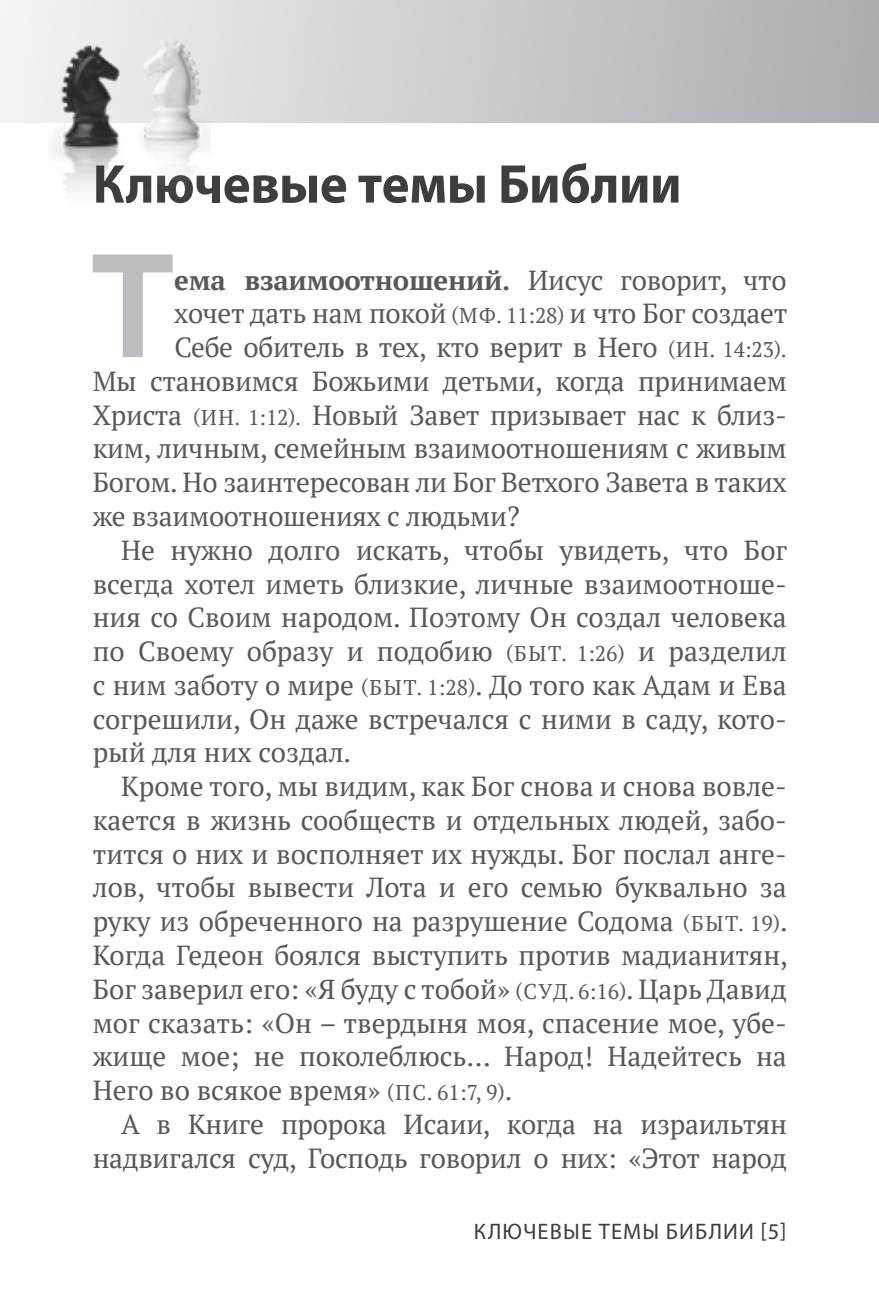
<style>
.page{position:relative;width:879px;height:1312px;background:#fff}
.page>*{position:absolute;margin:0;border:0;box-sizing:border-box;transform-origin:0 0}
.t1{font:700 146.5px "PT Sans";color:#bcbdc0}
.t2{font:700 55px "Myriad Pro";letter-spacing:-.005em;color:#3e3e3f;scale:.96 1}
.t3{font:27.5px "PT Serif";color:#57585a}
.t4{font:700 27.5px "PT Serif";letter-spacing:-.01em;color:#57585a}
.t5{font:22.5px "Myriad Pro";letter-spacing:.05em;color:#3e3e3f}
.s1{font-weight:400}
.s2{font-size:21.25px}
</style>
<div class="page">
<div style="left:0;top:0;width:879px;height:122px;background:linear-gradient(to right,#f3f4f4,#abacb0)"></div>
<img style="left:49px;top:39px;width:78px;height:151px">
<img style="left:127px;top:34px;width:83px;height:142px">
<h2 class="t2" style="left:93px;top:153px;width:615px">Ключевые темы Библии</h2>
<h1 class="t1" style="left:91px;top:209px;width:85px">Т</h1>
<p class="t4" style="left:174px;top:261px;width:614px">ема взаимоотношений. <span class="s1">Иисус говорит, что</span></p>
<p class="t3" style="left:174px;top:296px;width:614px">хочет дать нам покой <span class="s2">(МФ. 11:28)</span> и что Бог создает</p>
<p class="t3" style="left:174px;top:329px;width:614px">Себе обитель в тех, кто верит в Него <span class="s2">(ИН. 14:23).</span></p>
<p class="t3" style="left:93px;top:363px;width:695px">Мы становимся Божьими детьми, когда принимаем</p>
<p class="t3" style="left:93px;top:397px;width:695px">Христа <span class="s2">(ИН. 1:12).</span> Новый Завет призывает нас к близ-</p>
<p class="t3" style="left:93px;top:431px;width:695px">ким, личным, семейным взаимоотношениям с живым</p>
<p class="t3" style="left:93px;top:464px;width:695px">Богом. Но заинтересован ли Бог Ветхого Завета в таких</p>
<p class="t3" style="left:93px;top:498px;width:428px">же взаимоотношениях с людьми?</p>
<p class="t3" style="left:121px;top:532px;width:668px">Не нужно долго искать, чтобы увидеть, что Бог</p>
<p class="t3" style="left:93px;top:565px;width:695px">всегда хотел иметь близкие, личные взаимоотноше-</p>
<p class="t3" style="left:93px;top:599px;width:695px">ния со Своим народом. Поэтому Он создал человека</p>
<p class="t3" style="left:93px;top:633px;width:695px">по Своему образу и подобию <span class="s2">(БЫТ. 1:26)</span> и разделил</p>
<p class="t3" style="left:93px;top:667px;width:695px">с ним заботу о мире <span class="s2">(БЫТ. 1:28)</span>. До того как Адам и Ева</p>
<p class="t3" style="left:93px;top:701px;width:695px">согрешили, Он даже встречался с ними в саду, кото-</p>
<p class="t3" style="left:93px;top:734px;width:260px">рый для них создал.</p>
<p class="t3" style="left:121px;top:768px;width:667px">Кроме того, мы видим, как Бог снова и снова вовле-</p>
<p class="t3" style="left:93px;top:802px;width:695px">кается в жизнь сообществ и отдельных людей, забо-</p>
<p class="t3" style="left:93px;top:835px;width:695px">тится о них и восполняет их нужды. Бог послал анге-</p>
<p class="t3" style="left:93px;top:869px;width:695px">лов, чтобы вывести Лота и его семью буквально за</p>
<p class="t3" style="left:93px;top:903px;width:697px">руку из обреченного на разрушение Содома <span class="s2">(БЫТ. 19)</span>.</p>
<p class="t3" style="left:93px;top:937px;width:697px">Когда Гедеон боялся выступить против мадианитян,</p>
<p class="t3" style="left:93px;top:971px;width:695px">Бог заверил его: «Я буду с тобой» <span class="s2">(СУД. 6:16)</span>. Царь Давид</p>
<p class="t3" style="left:93px;top:1004px;width:695px">мог сказать: «Он – твердыня моя, спасение мое, убе-</p>
<p class="t3" style="left:93px;top:1038px;width:695px">жище мое; не поколеблюсь... Народ! Надейтесь на</p>
<p class="t3" style="left:93px;top:1072px;width:421px">Него во всякое время» <span class="s2">(ПС. 61:7, 9)</span>.</p>
<p class="t3" style="left:121px;top:1106px;width:667px">А в Книге пророка Исаии, когда на израильтян</p>
<p class="t3" style="left:93px;top:1139px;width:695px">надвигался суд, Господь говорил о них: «Этот народ</p>
<p class="t5" style="left:474px;top:1219px;width:140px">Ключевые тем</p>
<p class="t5" style="left:642px;top:1219px;width:53px">ы Библии</p>
<p class="t5" style="left:760px;top:1219px;width:28px">[5]</p>
</div>
